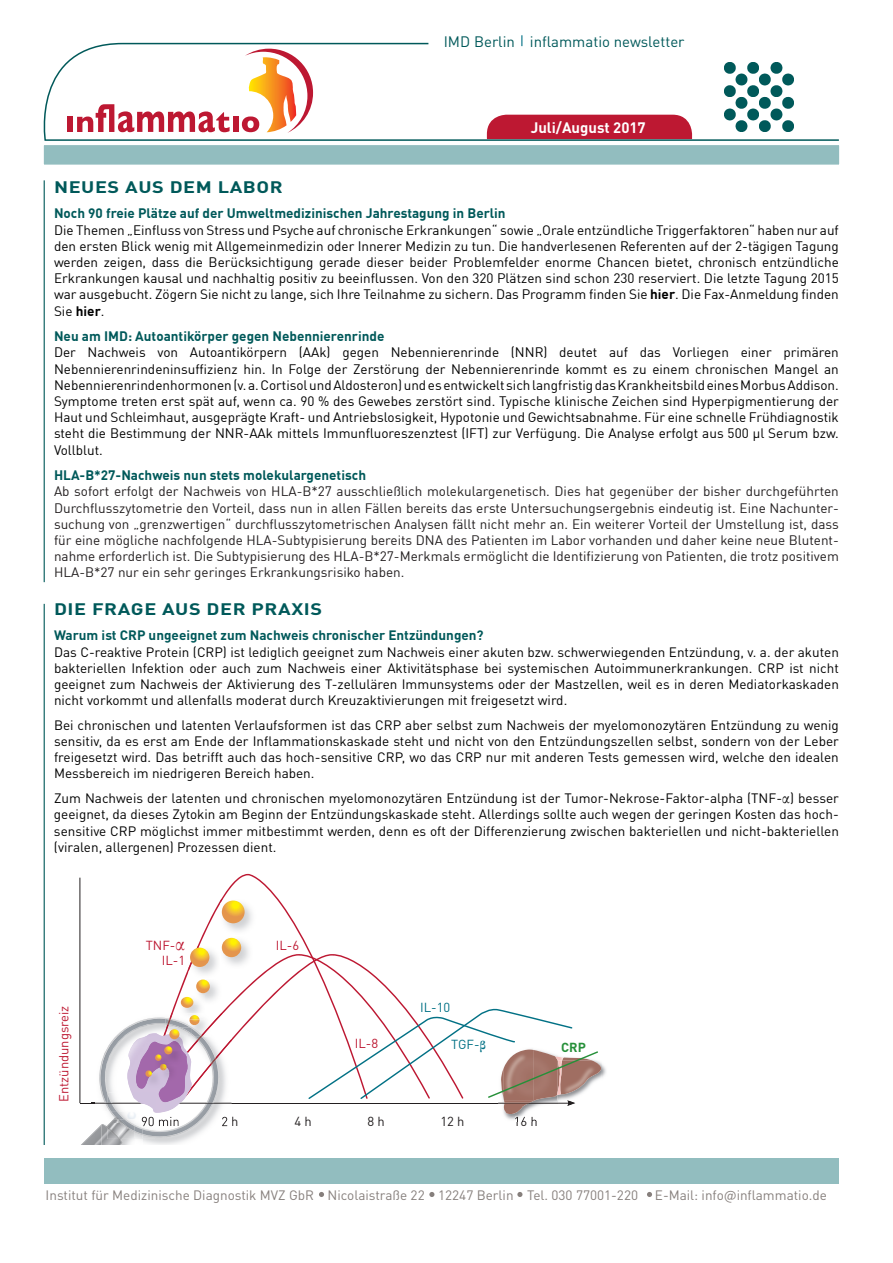
<style>
.page{position:relative;width:893px;height:1263px;background:#fff}
.page>*{position:absolute;margin:0;border:0;box-sizing:border-box;transform-origin:0 0}
.t1{font:700 16.5px "DIN Pro";letter-spacing:.03em;color:#00595a;scale:1.2 1}
.t2{font:15px "DIN Pro";color:#00595a}
.t3{font:700 15px "DIN Pro";color:#fff}
.t4{font:13.5px/16.2px "DIN Offc";color:#000;text-align:justify}
.t5{font:13.5px/16.2px "DIN Pro";color:#000;text-align:justify}
.t6{font:13.5px/16.2px "DIN Offc";color:#231f20;text-align:justify}
.t7{font:700 13.5px "DIN Offc";color:#00595a}
.t8{font:13.5px "DIN Pro";color:#867f7c}
.t9{font:700 13.5px "DIN Pro";color:#00595a}
.t10{font:13.05px/15.6px "DIN Pro";color:#bd1832;text-align:right}
.t11{font:13.05px "DIN Pro";color:#231f20}
.t12{font:13.05px "DIN Pro";color:#027185}
.t13{font:700 13.05px "DIN Pro";color:#269039}
.s1{font-weight:700}
.s2{font-family:"Garamond";font-size:16.5px}
.s3{font-family:"Garamond";font-size:20.25px}
.s4{font-family:"Garamond";font-weight:700}
</style>
<div class="page">
<div style="left:38px;top:139px;width:807px;height:32px;background:#92bdbf;border:6px solid #fff"></div>
<hr style="left:44px;top:180px;width:1px;height:402px;background:#00595a">
<hr style="left:44px;top:604px;width:1px;height:541px;background:#00595a">
<svg style="left:38px;top:42px;width:802px;height:100px"></svg>
<div style="left:45px;top:1158px;width:794px;height:25px;background:#92bdbf"></div>
<svg style="left:319px;top:1192px;width:5px;height:5px"></svg>
<svg style="left:429px;top:1192px;width:5px;height:5px"></svg>
<svg style="left:517px;top:1192px;width:5px;height:5px"></svg>
<svg style="left:647px;top:1192px;width:5px;height:5px"></svg>
<hr style="left:80px;top:878px;width:1px;height:225px;background:#231f20">
<hr style="left:80px;top:1103px;width:489px;height:1px;background:#231f20">
<svg style="left:197px;top:874px;width:111px;height:72px"></svg>
<img style="left:220px;top:899px;width:36px;height:36px">
<svg style="left:220px;top:899px;width:3px;height:4px"></svg>
<svg style="left:222px;top:900px;width:23px;height:23px"></svg>
<img style="left:600px;top:1062px;width:5px;height:16px">
<svg style="left:81px;top:946px;width:519px;height:199px"></svg>
<p class="t2" style="left:444px;top:30px;width:242px">IMD Berlin inflammatio newsletter</p>
<p class="t3" style="left:531px;top:115px;width:117px">Juli/August 2017</p>
<p class="t1" style="left:54px;top:173px;width:192px">NEUES AUS DEM LABOR</p>
<p class="t7" style="left:54px;top:205px;width:453px">Noch 90 freie Plätze auf der Umweltmedizinischen Jahrestagung in Berlin</p>
<p class="t4" style="left:54px;top:221px;width:786px">Die Themen „Einfluss von Stress und Psyche auf chronische Erkrankungen“ sowie „Orale entzündliche Triggerfaktoren“ haben nur auf den ersten Blick wenig mit Allgemeinmedizin oder Innerer Medizin zu tun. Die handverlesenen Referenten auf der 2-tägigen Tagung werden zeigen, dass die Berücksichtigung gerade dieser beider Problemfelder enorme Chancen bietet, chronisch entzündliche Erkrankungen kausal und nachhaltig positiv zu beeinflussen. Von den 320 Plätzen sind schon 230 reserviert. Die letzte Tagung 2015 war ausgebucht. Zögern Sie nicht zu lange, sich Ihre Teilnahme zu sichern. Das Programm finden Sie <span class="s1">hier</span>. Die Fax-Anmeldung finden Sie <span class="s1">hier</span>.</p>
<p class="t7" style="left:54px;top:327px;width:332px">Neu am IMD: Autoantikörper gegen Nebennierenrinde</p>
<p class="t4" style="left:54px;top:344px;width:786px">Der Nachweis von Autoantikörpern (AAk) gegen Nebennierenrinde (NNR) deutet auf das Vorliegen einer primären Nebennierenrindeninsuffizienz hin. In Folge der Zerstörung der Nebennierenrinde kommt es zu einem chronischen Mangel an Nebennierenrindenhormonen (v. a. Cortisol und Aldosteron) und es entwickelt sich langfristig das Krankheitsbild eines Morbus Addison.<br>Symptome treten erst spät auf, wenn ca. 90 % des Gewebes zerstört sind. Typische klinische Zeichen sind Hyperpigmentierung der Haut und Schleimhaut, ausgeprägte Kraft- und Antriebslosigkeit, Hypotonie und Gewichtsabnahme. Für eine schnelle Frühdiagnostik steht die Bestimmung der NNR-AAk mittels Immunfluoreszenztest (IFT) zur Verfügung. Die Analyse erfolgt aus 500 µl Serum bzw.<br>Vollblut.</p>
<p class="t7" style="left:54px;top:466px;width:314px">HLA-B*27-Nachweis nun stets molekulargenetisch</p>
<p class="t6" style="left:54px;top:483px;width:786px">Ab sofort erfolgt der Nachweis von HLA-B*27 ausschließlich molekulargenetisch. Dies hat gegenüber der bisher durchgeführten Durchflusszytometrie den Vorteil, dass nun in allen Fällen bereits das erste Untersuchungsergebnis eindeutig ist. Eine Nachunter&shy;suchung von „grenzwertigen“ durchflusszytometrischen Analysen fällt nicht mehr an. Ein weiterer Vorteil der Umstellung ist, dass für eine mögliche nachfolgende HLA-Subtypisierung bereits DNA des Patienten im Labor vorhanden und daher keine neue Blutent&shy;nahme erforderlich ist. Die Subtypisierung des HLA-B*27-Merkmals ermöglicht die Identifizierung von Patienten, die trotz positivem HLA-B*27 nur ein sehr geringes Erkrankungsrisiko haben.</p>
<p class="t1" style="left:54px;top:595px;width:225px">DIE FRAGE AUS DER PRAXIS</p>
<p class="t9" style="left:54px;top:624px;width:431px">Warum ist CRP ungeeignet zum Nachweis chronischer Entzündungen?</p>
<p class="t5" style="left:54px;top:642px;width:786px">Das C-reaktive Protein (CRP) ist lediglich geeignet zum Nachweis einer akuten bzw. schwerwiegenden Entzündung, v. a. der akuten bakteriellen Infektion oder auch zum Nachweis einer Aktivitätsphase bei systemischen Autoimmunerkrankungen. CRP ist nicht geeignet zum Nachweis der Aktivierung des T-zellulären Immunsystems oder der Mastzellen, weil es in deren Mediatorkaskaden nicht vorkommt und allenfalls moderat durch Kreuzaktivierungen mit freigesetzt wird.</p>
<p class="t5" style="left:54px;top:715px;width:786px">Bei chronischen und latenten Verlaufsformen ist das CRP aber selbst zum Nachweis der myelomonozytären Entzündung zu wenig sensitiv, da es erst am Ende der Inflammationskaskade steht und nicht von den Entzündungszellen selbst, sondern von der Leber freigesetzt wird. Das betrifft auch das hoch-sensitive CRP, wo das CRP nur mit anderen Tests gemessen wird, welche den idealen Messbereich im niedrigeren Bereich haben.</p>
<p class="t5" style="left:54px;top:789px;width:786px">Zum Nachweis der latenten und chronischen myelomonozytären Entzündung ist der Tumor-Nekrose-Faktor-alpha (TNF-<span class="s2">α</span>) besser geeignet, da dieses Zytokin am Beginn der Entzündungskaskade steht. Allerdings sollte auch wegen der geringen Kosten das hoch&shy;sensitive CRP möglichst immer mitbestimmt werden, denn es oft der Differenzierung zwischen bakteriellen und nicht-bakteriellen (viralen, allergenen) Prozessen dient.</p>
<p class="t10" style="left:55px;top:1102px;width:98px;rotate:-90deg">Entzündungsreiz</p>
<p class="t10" style="left:146px;top:936px;width:41px">TNF-<span class="s3">α<br></span>IL-1</p>
<p class="t10" style="left:276px;top:936px;width:25px">IL-6</p>
<p class="t10" style="left:355px;top:1034px;width:25px">IL-8</p>
<p class="t12" style="left:420px;top:997px;width:32px">IL-10</p>
<p class="t12" style="left:451px;top:1034px;width:36px">TGF-<span class="s4">β</span></p>
<p class="t13" style="left:561px;top:1036px;width:26px">CRP</p>
<p class="t11" style="left:221px;top:1111px;width:19px">2 h</p>
<p class="t11" style="left:294px;top:1111px;width:19px">4 h</p>
<p class="t11" style="left:367px;top:1111px;width:19px">8 h</p>
<p class="t11" style="left:441px;top:1111px;width:26px">12 h</p>
<p class="t11" style="left:514px;top:1111px;width:26px">16 h</p>
<p class="t8" style="left:46px;top:1184px;width:783px">Institut für Medizinische Diagnostik MVZ GbR Nicolaistraße 22 12247 Berlin Tel. 030 77001-220 E-Mail: info@inflammatio.de</p>
</div>
